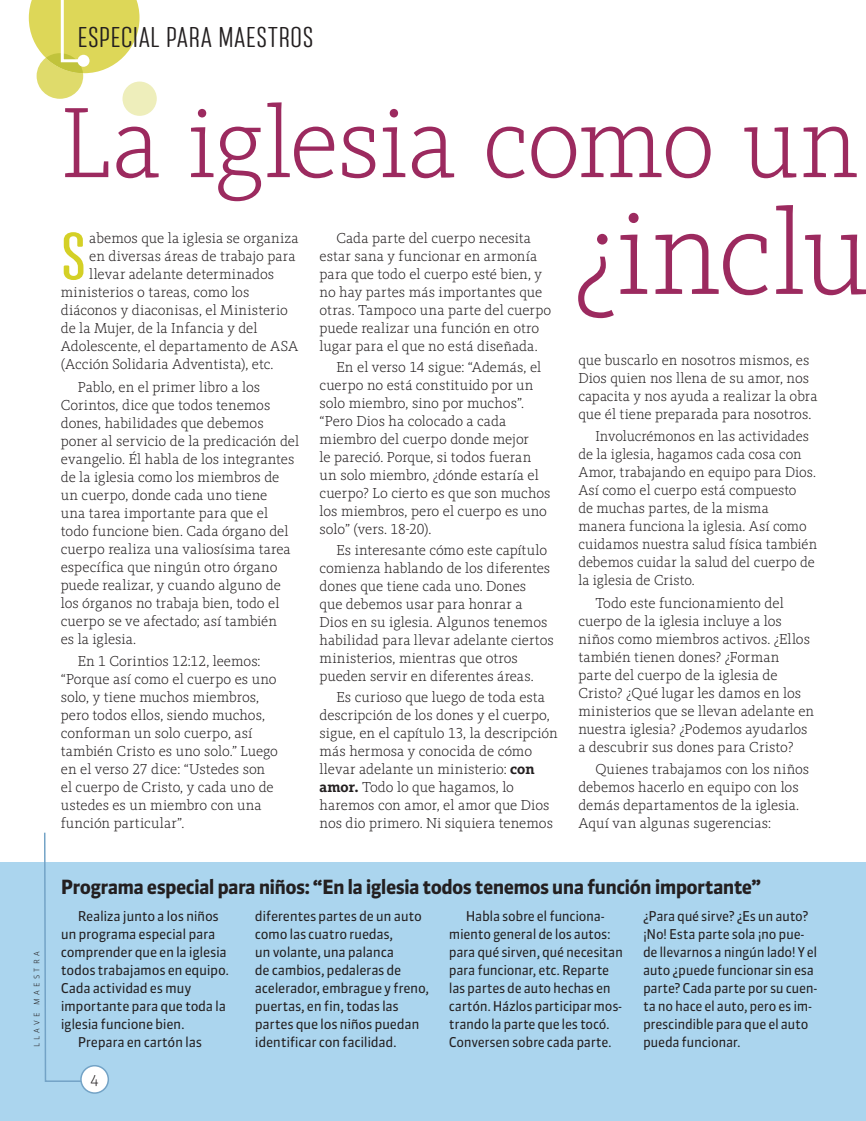
<style>
.page{position:relative;width:866px;height:1121px;background:#fff}
.page>*{position:absolute;margin:0;border:0;box-sizing:border-box;transform-origin:0 0}
.t1{font:300 123px "FF Kievit Slab";letter-spacing:-.015em;color:#9c2a5f}
.t2{font:300 103.5px "FF Kievit Slab";letter-spacing:-.015em;color:#9c2a5f}
.t3{font:66.3px "Nephrite";color:#d4d026}
.t4{font:28.5px "Nephrite";letter-spacing:.03em;color:#231f20}
.t5{font:700 19.5px "FF Sanuk";letter-spacing:-.035em;color:#231f20}
.t6{font:300 15px/18px "FF Kievit Slab";color:#231f20}
.t7{font:300 15px "FF Sanuk";color:#231f20}
.t8{font:13.5px/18px "FF Sanuk";letter-spacing:-.025em;color:#231f20}
.t9{font:300 7.5px "FF Sanuk";letter-spacing:.435em;color:#231f20}
.s1{font-weight:700}
</style>
<div class="page">
<div style="left:0;top:863px;width:866px;height:258px;background:#abd5ee"></div>
<svg style="left:43px;top:832px;width:53px;height:250px"></svg>
<div style="left:81px;top:1065px;width:27px;height:28px;background:#fff;border-radius:50%"></div>
<div style="left:80px;top:1065px;width:29px;height:29px;border:2px solid #73a3c6;border-radius:50%"></div>
<div style="left:122px;top:82px;width:35px;height:34px;background:#eeb;border-radius:50%"></div>
<svg style="left:29px;top:0;width:110px;height:99px"></svg>
<div style="left:77px;top:55px;width:12px;height:12px;background:#fff;border-radius:50%"></div>
<h3 class="t4" style="left:78px;top:22px;width:237px">ESPECIAL PARA MAESTROS</h3>
<p class="t9" style="left:32px;top:1047px;width:98px;rotate:-90deg">LLAVE MAESTRA</p>
<h2 class="t2" style="left:61px;top:81px;width:799px">La iglesia como un</h2>
<h1 class="t1" style="left:572px;top:179px;width:299px">¿inclu</h1>
<h3 class="t3" style="left:61px;top:221px;width:27px">S</h3>
<p class="t6" style="left:89px;top:229px;width:211px">abemos que la iglesia se organiza</p>
<p class="t6" style="left:319px;top:229px;width:233px;text-indent:17px">Cada parte del cuerpo necesita estar sana y funcionar en armonía para que todo el cuerpo esté bien, y no hay partes más importantes que otras. Tampoco una parte del cuerpo puede realizar una función en otro lugar para el que no está diseñada.</p>
<p class="t6" style="left:319px;top:358px;width:232px;text-indent:17px">En el verso 14 sigue: “Además, el cuerpo no está constituido por un solo miembro, sino por muchos”. “Pero Dios ha colocado a cada miembro del cuerpo donde mejor<br>le pareció. Porque, si todos fueran un solo miembro, ¿dónde estaría el cuerpo? Lo cierto es que son muchos los miembros, pero el cuerpo es uno solo” (vers. 18-20).</p>
<p class="t6" style="left:319px;top:541px;width:236px;text-indent:17px">Es interesante cómo este capítulo comienza hablando de los diferentes dones que tiene cada uno. Dones<br>que debemos usar para honrar a Dios en su iglesia. Algunos tenemos habilidad para llevar adelante ciertos ministerios, mientras que otros pueden servir en diferentes áreas.</p>
<p class="t6" style="left:319px;top:687px;width:240px;text-indent:17px">Es curioso que luego de toda esta descripción de los dones y el cuerpo, sigue, en el capítulo 13, la descripción más hermosa y conocida de cómo llevar adelante un ministerio: <span class="s1">con amor.</span> Todo lo que hagamos, lo haremos con amor, el amor que Dios nos dio primero. Ni siquiera tenemos</p>
<p class="t6" style="left:89px;top:247px;width:208px">en diversas áreas de trabajo para</p>
<p class="t6" style="left:89px;top:265px;width:186px">llevar adelante determinados</p>
<p class="t6" style="left:61px;top:283px;width:190px">ministerios o tareas, como los</p>
<p class="t6" style="left:61px;top:301px;width:228px">diáconos y diaconisas, el Ministerio</p>
<p class="t6" style="left:61px;top:319px;width:198px">de la Mujer, de la Infancia y del</p>
<p class="t6" style="left:61px;top:337px;width:239px">Adolescente, el departamento de ASA</p>
<p class="t6" style="left:61px;top:355px;width:214px">(Acción Solidaria Adventista), etc.</p>
<p class="t6" style="left:61px;top:377px;width:240px;text-indent:17px">Pablo, en el primer libro a los<br>Corintos, dice que todos tenemos dones, habilidades que debemos poner al servicio de la predicación del evangelio. Él habla de los integrantes de la iglesia como los miembros de un cuerpo, donde cada uno tiene<br>una tarea importante para que el todo funcione bien. Cada órgano del cuerpo realiza una valiosísima tarea específica que ningún otro órgano puede realizar, y cuando alguno de los órganos no trabaja bien, todo el cuerpo se ve afectado; así también<br>es la iglesia.</p>
<p class="t6" style="left:61px;top:652px;width:219px;text-indent:17px">En 1 Corintios 12:12, leemos: “Porque así como el cuerpo es uno solo, y tiene muchos miembros, pero todos ellos, siendo muchos, conforman un solo cuerpo, así también Cristo es uno solo.” Luego en el verso 27 dice: “Ustedes son el cuerpo de Cristo, y cada uno de ustedes es un miembro con una función particular”.</p>
<p class="t6" style="left:578px;top:351px;width:241px">que buscarlo en nosotros mismos, es Dios quien nos llena de su amor, nos capacita y nos ayuda a realizar la obra que él tiene preparada para nosotros.</p>
<p class="t6" style="left:578px;top:427px;width:240px;text-indent:17px">Involucrémonos en las actividades de la iglesia, hagamos cada cosa con Amor, trabajando en equipo para Dios.<br>Así como el cuerpo está compuesto<br>de muchas partes, de la misma manera funciona la iglesia. Así como cuidamos nuestra salud física también debemos cuidar la salud del cuerpo de la iglesia de Cristo.</p>
<p class="t6" style="left:578px;top:593px;width:237px;text-indent:17px">Todo este funcionamiento del cuerpo de la iglesia incluye a los niños como miembros activos. ¿Ellos también tienen dones? ¿Forman parte del cuerpo de la iglesia de Cristo? ¿Qué lugar les damos en los ministerios que se llevan adelante en nuestra iglesia? ¿Podemos ayudarlos a descubrir sus dones para Cristo?</p>
<p class="t6" style="left:578px;top:760px;width:232px;text-indent:17px">Quienes trabajamos con los niños debemos hacerlo en equipo con los demás departamentos de la iglesia.<br>Aquí van algunas sugerencias:</p>
<h3 class="t5" style="left:61px;top:876px;width:701px">Programa especial para niños: “En la iglesia todos tenemos una función importante”</h3>
<p class="t8" style="left:78px;top:907px;width:143px">Realiza junto a los niños</p>
<p class="t8" style="left:61px;top:925px;width:156px">un programa especial para</p>
<p class="t8" style="left:61px;top:943px;width:168px">comprender que en la iglesia</p>
<p class="t8" style="left:61px;top:961px;width:170px">todos trabajamos en equipo.</p>
<p class="t8" style="left:61px;top:979px;width:132px">Cada actividad es muy</p>
<p class="t8" style="left:61px;top:997px;width:167px">importante para que toda la</p>
<p class="t8" style="left:61px;top:1015px;width:125px">iglesia funcione bien.</p>
<p class="t8" style="left:78px;top:1033px;width:126px">Prepara en cartón las</p>
<p class="t7" style="left:91px;top:1070px;width:10px">4</p>
<p class="t8" style="left:255px;top:907px;width:176px">diferentes partes de un auto como las cuatro ruedas,<br>un volante, una palanca<br>de cambios, pedaleras de acelerador, embrague y freno, puertas, en fin, todas las partes que los niños puedan identificar con facilidad.</p>
<p class="t8" style="left:449px;top:907px;width:176px;text-indent:17px">Habla sobre el funciona&shy;miento general de los autos: para qué sirven, qué necesitan para funcionar, etc. Reparte las partes de auto hechas en cartón. Házlos participar mos&shy;trando la parte que les tocó.<br>Conversen sobre cada parte.</p>
<p class="t8" style="left:643px;top:907px;width:176px">¿Para qué sirve? ¿Es un auto? ¡No! Esta parte sola ¡no pue&shy;de llevarnos a ningún lado! Y el auto ¿puede funcionar sin esa parte? Cada parte por su cuen&shy;ta no hace el auto, pero es im&shy;prescindible para que el auto pueda funcionar.</p>
</div>
